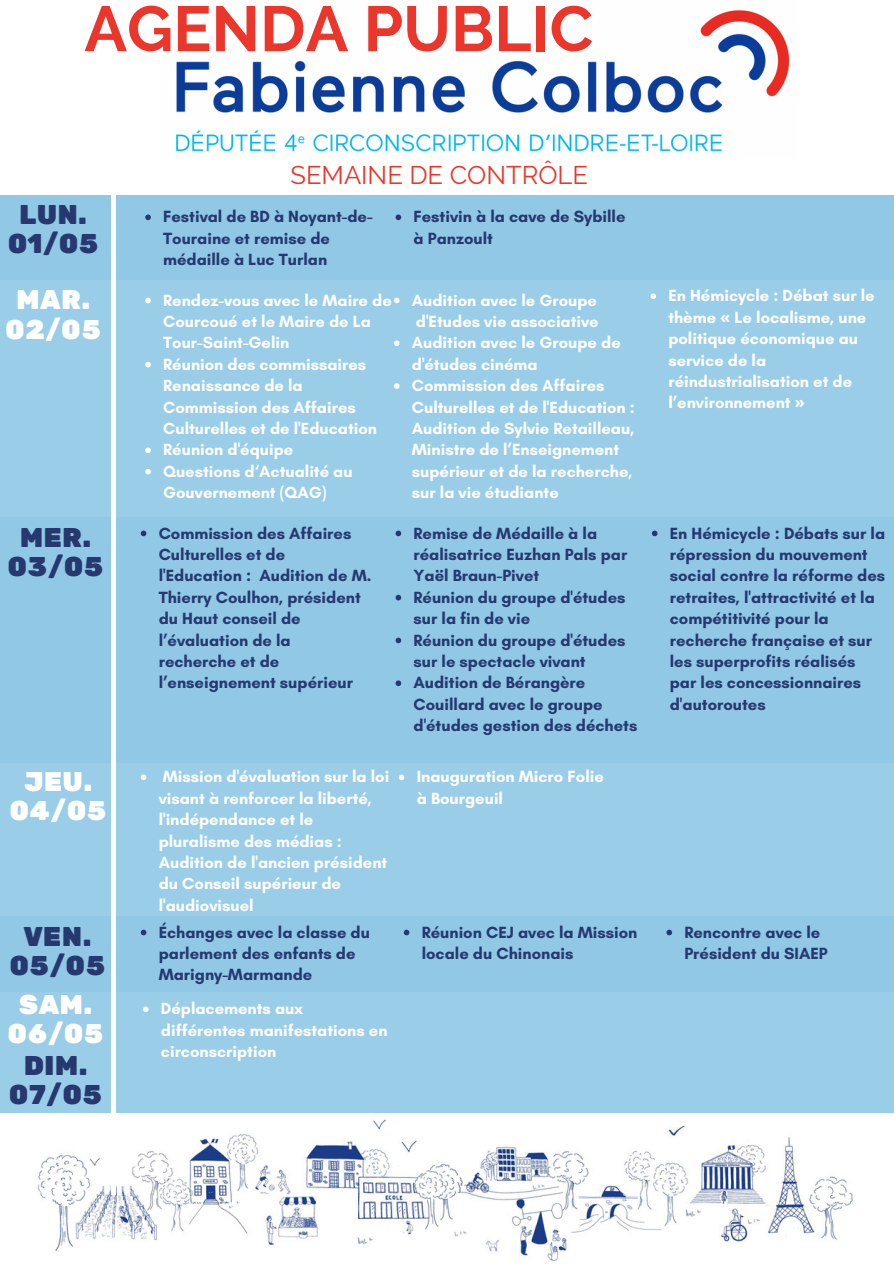
<style>
.page{position:relative;width:894px;height:1264px;background:#fff}
.page>*{position:absolute;margin:0;border:0;box-sizing:border-box;transform-origin:0 0}
.t1{font:700 63.6px "Raleway";color:#ea362b}
.t2{font:27px/29.2px "Rubik One";color:#27386f;text-align:center}
.t3{font:27px/29.2px "Rubik One";color:#fff;text-align:center}
.t4{font:25.5px "Raleway";color:#ea362b}
.t5{font:700 16.5px/21.5px "Glacial Indifference";color:#fff}
.t6{font:700 16.5px/21.5px "Glacial Indifference";color:#27386f}
.s1{font-family:"Noto Sans"}
</style>
<div class="page">
<img style="left:37px;top:1119px;width:816px;height:142px">
<div style="left:0;top:195px;width:893px;height:918px;background:#90c8e6"></div>
<div style="left:0;top:992px;width:893px;height:120px;background:#9acde8"></div>
<img style="left:176px;top:10px;width:614px;height:142px">
<div style="left:0;top:280px;width:893px;height:236px;background:#9acde8"></div>
<div style="left:0;top:763px;width:893px;height:152px;background:#9acde8"></div>
<hr style="left:111px;top:188px;width:4px;height:1006px;background:#fff">
<svg style="left:145px;top:298px;width:6px;height:5px"></svg>
<svg style="left:145px;top:362px;width:6px;height:5px"></svg>
<svg style="left:145px;top:447px;width:6px;height:6px"></svg>
<svg style="left:145px;top:469px;width:6px;height:5px"></svg>
<svg style="left:141px;top:530px;width:5px;height:6px"></svg>
<svg style="left:394px;top:298px;width:5px;height:5px"></svg>
<svg style="left:394px;top:340px;width:5px;height:6px"></svg>
<svg style="left:394px;top:383px;width:5px;height:6px"></svg>
<svg style="left:650px;top:293px;width:6px;height:6px"></svg>
<svg style="left:143px;top:1006px;width:6px;height:6px"></svg>
<svg style="left:145px;top:214px;width:6px;height:6px"></svg>
<svg style="left:651px;top:530px;width:6px;height:6px"></svg>
<svg style="left:141px;top:929px;width:5px;height:6px"></svg>
<svg style="left:398px;top:774px;width:6px;height:6px"></svg>
<svg style="left:395px;top:214px;width:6px;height:6px"></svg>
<svg style="left:395px;top:530px;width:6px;height:6px"></svg>
<svg style="left:395px;top:595px;width:6px;height:5px"></svg>
<svg style="left:395px;top:637px;width:6px;height:6px"></svg>
<svg style="left:395px;top:680px;width:6px;height:6px"></svg>
<svg style="left:141px;top:774px;width:5px;height:6px"></svg>
<svg style="left:403px;top:929px;width:6px;height:6px"></svg>
<svg style="left:666px;top:929px;width:6px;height:6px"></svg>
<h1 class="t1" style="left:84px;top:-9px;width:510px">AGENDA PUBLIC</h1>
<h2 class="t2" style="left:8px;top:201px;width:93px">LUN.<br>01/05</h2>
<h2 class="t3" style="left:5px;top:286px;width:97px">MAR.<br>02/05</h2>
<h2 class="t2" style="left:8px;top:523px;width:98px">MER.<br>03/05</h2>
<h2 class="t3" style="left:10px;top:767px;width:99px">JEU.<br>04/05</h2>
<h2 class="t2" style="left:9px;top:922px;width:98px">VEN.<br>05/05</h2>
<h2 class="t3" style="left:8px;top:990px;width:98px">SAM.<br>06/05</h2>
<h2 class="t2" style="left:9px;top:1051px;width:95px">DIM.<br>07/05</h2>
<h3 class="t4" style="left:290px;top:160px;width:299px">SEMAINE DE CONTRÔLE</h3>
<p class="t6" style="left:163px;top:206px;width:211px">Festival de BD à Noyant-de-<br>Touraine et remise de médaille à Luc Turlan</p>
<p class="t6" style="left:413px;top:206px;width:213px">Festivin à la cave de Sybille à Panzoult</p>
<p class="t5" style="left:163px;top:289px;width:230px">Rendez-vous avec le Maire de<br>Courcoué et le Maire de La<br>Tour-Saint-Gelin<br>Réunion des commissaires<br>Renaissance de la<br>Commission des Affaires<br>Culturelles et de l'Education<br>Réunion d'équipe<br>Questions d‘Actualité au<br>Gouvernement (QAG)</p>
<p class="t6" style="left:159px;top:522px;width:214px">Commission des Affaires<br>Culturelles et de l'Education : Audition de M.<br>Thierry Coulhon, président du Haut conseil de l’évaluation de la recherche et de l’enseignement supérieur</p>
<p class="t5" style="left:412px;top:289px;width:224px">Audition avec le Groupe d'Etudes vie associative<br>Audition avec le Groupe de d'études cinéma<br>Commission des Affaires<br>Culturelles et de l'Education :<br>Audition de Sylvie Retailleau,<br>Ministre de l’Enseignement supérieur et de la recherche, sur la vie étudiante</p>
<p class="t5" style="left:668px;top:285px;width:208px">En Hémicycle : Débat sur le thème <span class="s1">«</span> Le localisme, une politique économique au service de la réindustrialisation et de l’environnement <span class="s1">»</span></p>
<p class="t6" style="left:413px;top:522px;width:225px">Remise de Médaille à la réalisatrice Euzhan Pals par<br>Yaël Braun-Pivet<br>Réunion du groupe d'études sur la fin de vie<br>Réunion du groupe d'études sur le spectacle vivant<br>Audition de Bérangère<br>Couillard avec le groupe d'études gestion des déchets</p>
<p class="t6" style="left:669px;top:522px;width:217px">En Hémicycle : Débats sur la répression du mouvement social contre la réforme des retraites, l'attractivité et la compétitivité pour la recherche française et sur les superprofits réalisés par les concessionnaires d'autoroutes</p>
<p class="t5" style="left:159px;top:765px;width:232px">Mission d'évaluation sur la loi visant à renforcer la liberté, l'indépendance et le pluralisme des médias :<br>Audition de l'ancien président du Conseil supérieur de l'audiovisuel</p>
<p class="t5" style="left:416px;top:766px;width:188px">Inauguration Micro Folie à Bourgeuil</p>
<p class="t6" style="left:159px;top:921px;width:213px">Échanges avec la classe du parlement des enfants de<br>Marigny-Marmande</p>
<p class="t6" style="left:421px;top:921px;width:217px">Réunion CEJ avec la Mission locale du Chinonais</p>
<p class="t6" style="left:684px;top:921px;width:145px">Rencontre avec le<br>Président du SIAEP</p>
<p class="t5" style="left:161px;top:997px;width:228px">Déplacements aux différentes manifestations en circonscription</p>
</div>
